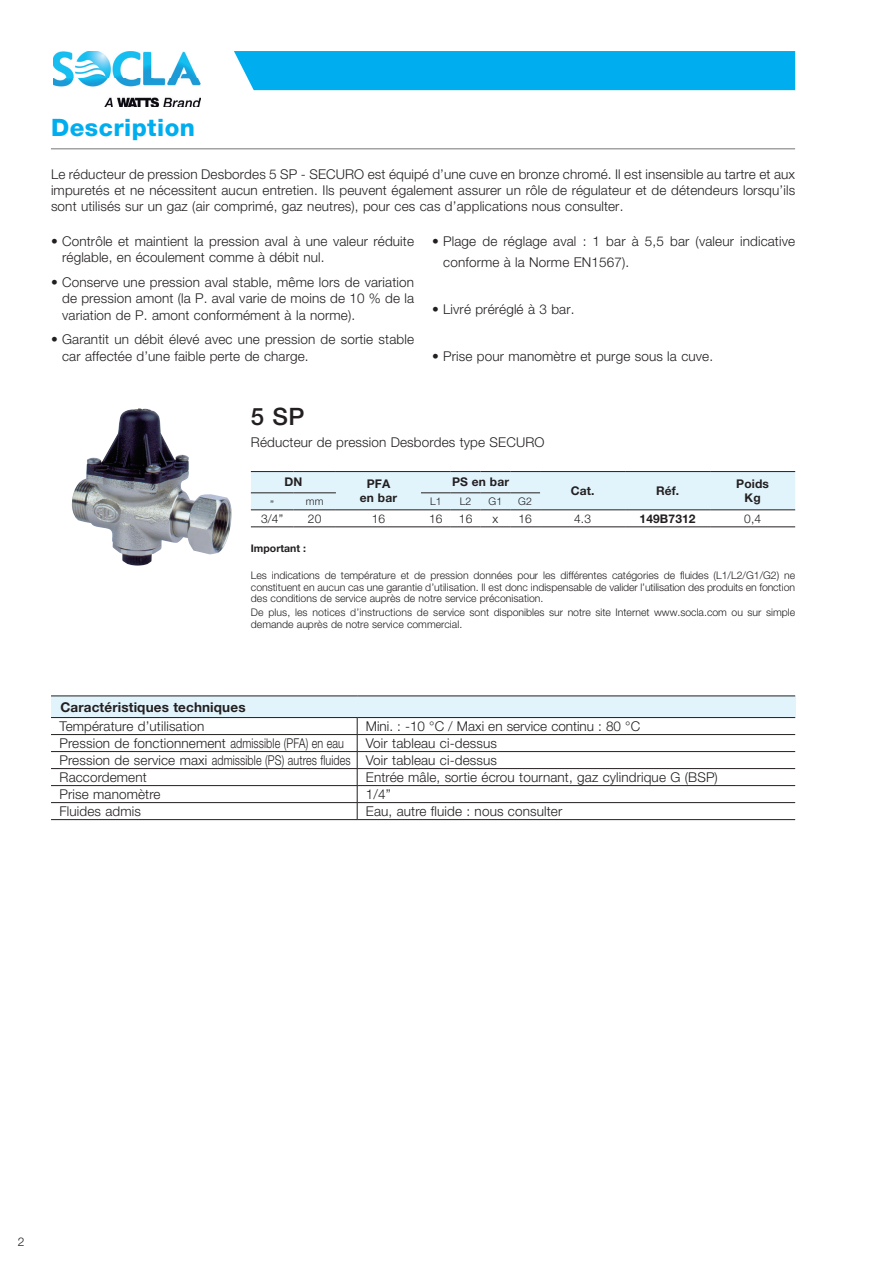
<style>
.page{position:relative;width:893px;height:1263px;background:#fff}
.page>*{position:absolute;margin:0;border:0;box-sizing:border-box;transform-origin:0 0}
.t1{font:800 24px "Helvetica Neue LT Std";letter-spacing:.02em;color:#00aeef}
.t2{font:500 24px "Helvetica Neue LT Std";color:#231f20}
.t3{font:300 13.5px/16.2px "Helvetica Neue LT Std";letter-spacing:.01em;color:#231f20;text-align:justify}
.t4{font:700 13.5px "Helvetica Neue LT Std";letter-spacing:.01em;color:#231f20}
.t5{font:700 12px/14.4px "Helvetica Neue LT Std";letter-spacing:.01em;color:#231f20;text-align:center}
.t6{font:300 12px "Helvetica Neue LT Std";letter-spacing:.01em;color:#231f20}
.t7{font:300 10.5px/11.6px "Helvetica Neue LT Std";color:#231f20;text-align:justify}
.t8{font:700 10.5px "Helvetica Neue LT Std";color:#231f20}
</style>
<div class="page">
<div style="left:234px;top:51px;width:561px;height:39px;background:#00aeef"></div>
<img style="left:53px;top:51px;width:148px;height:56px">
<hr style="left:51px;top:148px;width:744px;height:1px;background:#757679">
<div style="left:51px;top:696px;width:744px;height:21px;background:#e1f4fc"></div>
<hr style="left:51px;top:696px;width:306px;height:1px;background:#231f20">
<hr style="left:357px;top:696px;width:438px;height:1px;background:#231f20">
<hr style="left:51px;top:717px;width:306px;height:1px;background:#231f20">
<hr style="left:357px;top:717px;width:438px;height:1px;background:#231f20">
<hr style="left:51px;top:734px;width:306px;height:1px;background:#231f20">
<hr style="left:51px;top:751px;width:306px;height:1px;background:#231f20">
<hr style="left:51px;top:768px;width:306px;height:1px;background:#231f20">
<hr style="left:51px;top:785px;width:306px;height:1px;background:#231f20">
<hr style="left:51px;top:802px;width:306px;height:1px;background:#231f20">
<hr style="left:51px;top:819px;width:306px;height:1px;background:#231f20">
<hr style="left:357px;top:819px;width:438px;height:1px;background:#231f20">
<hr style="left:357px;top:734px;width:438px;height:1px;background:#231f20">
<hr style="left:357px;top:751px;width:438px;height:1px;background:#231f20">
<hr style="left:357px;top:768px;width:438px;height:1px;background:#231f20">
<hr style="left:357px;top:785px;width:438px;height:1px;background:#231f20">
<hr style="left:357px;top:802px;width:438px;height:1px;background:#231f20">
<svg style="left:357px;top:718px;width:1px;height:101px"></svg>
<svg style="left:251px;top:471px;width:544px;height:57px"></svg>
<hr style="left:480px;top:493px;width:30px;height:1px;background:#231f20">
<hr style="left:510px;top:493px;width:30px;height:1px;background:#231f20">
<hr style="left:251px;top:493px;width:42px;height:1px;background:#231f20">
<hr style="left:293px;top:493px;width:43px;height:1px;background:#231f20">
<hr style="left:251px;top:510px;width:42px;height:1px;background:#231f20">
<hr style="left:293px;top:510px;width:43px;height:1px;background:#231f20">
<hr style="left:336px;top:510px;width:85px;height:1px;background:#231f20">
<hr style="left:540px;top:510px;width:85px;height:1px;background:#231f20">
<hr style="left:710px;top:510px;width:85px;height:1px;background:#231f20">
<hr style="left:251px;top:527px;width:42px;height:1px;background:#231f20">
<hr style="left:293px;top:527px;width:43px;height:1px;background:#231f20">
<hr style="left:336px;top:527px;width:85px;height:1px;background:#231f20">
<hr style="left:540px;top:527px;width:85px;height:1px;background:#231f20">
<hr style="left:710px;top:527px;width:85px;height:1px;background:#231f20">
<img style="left:71px;top:408px;width:161px;height:158px">
<h1 class="t1" style="left:51px;top:113px;width:145px">Description</h1>
<p class="t3" style="left:51px;top:165px;width:746px">Le réducteur de pression Desbordes 5 SP - SECURO est équipé d’une cuve en bronze chromé. Il est insensible au tartre et aux impuretés et ne nécessitent aucun entretien. Ils peuvent également assurer un rôle de régulateur et de détendeurs lorsqu’ils sont utilisés sur un gaz (air comprimé, gaz neutres), pour ces cas d’applications nous consulter.</p>
<p class="t3" style="left:62px;top:233px;width:353px;text-indent:-11px">• Contrôle et maintient la pression aval à une valeur réduite réglable, en écoulement comme à débit nul.</p>
<p class="t3" style="left:62px;top:274px;width:353px;text-indent:-11px">• Conserve une pression aval stable, même lors de variation de pression amont (la P. aval varie de moins de 10 % de la variation de P. amont conformément à la norme).</p>
<p class="t3" style="left:62px;top:331px;width:353px;text-indent:-11px">• Garantit un débit élevé avec une pression de sortie stable car affectée d’une faible perte de charge.</p>
<p class="t3" style="left:443px;top:231px;width:353px;line-height:21.1px;text-indent:-11px">• Plage de réglage aval : 1 bar à 5,5 bar (valeur indicative conforme à la Norme EN1567).</p>
<p class="t3" style="left:432px;top:301px;width:144px">• Livré préréglé à 3 bar.</p>
<p class="t3" style="left:432px;top:347px;width:283px">• Prise pour manomètre et purge sous la cuve.</p>
<h1 class="t2" style="left:251px;top:402px;width:55px">5 SP</h1>
<p class="t3" style="left:251px;top:434px;width:295px">Réducteur de pression Desbordes type SECURO</p>
<p class="t5" style="left:284px;top:475px;width:19px">DN</p>
<p class="t5" style="left:360px;top:476px;width:39px">PFA en bar</p>
<p class="t5" style="left:452px;top:475px;width:58px">PS en bar</p>
<p class="t5" style="left:571px;top:483px;width:25px">Cat.</p>
<p class="t5" style="left:656px;top:483px;width:25px">Réf.</p>
<p class="t5" style="left:736px;top:476px;width:34px">Poids<br>Kg</p>
<p class="t7" style="left:270px;top:498px;width:5px">”</p>
<p class="t7" style="left:306px;top:495px;width:19px">mm</p>
<p class="t7" style="left:430px;top:495px;width:13px">L1</p>
<p class="t7" style="left:460px;top:495px;width:13px">L2</p>
<p class="t7" style="left:489px;top:495px;width:15px">G1</p>
<p class="t7" style="left:518px;top:495px;width:15px">G2</p>
<p class="t6" style="left:261px;top:511px;width:24px">3/4”</p>
<p class="t6" style="left:308px;top:511px;width:15px">20</p>
<p class="t6" style="left:372px;top:511px;width:15px">16</p>
<p class="t6" style="left:429px;top:511px;width:15px">16</p>
<p class="t6" style="left:459px;top:511px;width:15px">16</p>
<p class="t6" style="left:492px;top:511px;width:7px">x</p>
<p class="t6" style="left:518px;top:511px;width:15px">16</p>
<p class="t6" style="left:574px;top:511px;width:18px">4.3</p>
<p class="t5" style="left:640px;top:511px;width:57px">149B7312</p>
<p class="t6" style="left:744px;top:511px;width:18px">0,4</p>
<p class="t8" style="left:251px;top:541px;width:57px">Important :</p>
<p class="t7" style="left:251px;top:569px;width:546px">Les indications de température et de pression données pour les différentes catégories de fluides (L1/L2/G1/G2) ne constituent en aucun cas une garantie d’utilisation. Il est donc indispensable de valider l’utilisation des produits en fonction des conditions de service auprès de notre service préconisation.</p>
<p class="t7" style="left:251px;top:606px;width:546px">De plus, les notices d’instructions de service sont disponibles sur notre site Internet www.socla.com ou sur simple demande auprès de notre service commercial.</p>
<p class="t4" style="left:60px;top:698px;width:187px">Caractéristiques techniques</p>
<p class="t3" style="left:60px;top:718px;width:146px">Température d’utilisation</p>
<p class="t3" style="left:366px;top:718px;width:276px">Mini. : -10 °C / Maxi en service continu : 80 °C</p>
<p class="t3" style="left:60px;top:735px;width:286px">Pression de fonctionnement admissible (PFA) en eau</p>
<p class="t3" style="left:60px;top:734px;width:439px;line-height:17px;text-indent:306px">Voir tableau ci-dessus Pression de service maxi admissible (PS) autres fluides Voir tableau ci-dessus Raccordement</p>
<p class="t3" style="left:366px;top:769px;width:353px">Entrée mâle, sortie écrou tournant, gaz cylindrique G (BSP)</p>
<p class="t3" style="left:60px;top:786px;width:103px">Prise manomètre</p>
<p class="t3" style="left:366px;top:786px;width:26px">1/4”</p>
<p class="t3" style="left:60px;top:803px;width:83px">Fluides admis</p>
<p class="t3" style="left:366px;top:803px;width:198px">Eau, autre fluide : nous consulter</p>
<p class="t6" style="left:18px;top:1234px;width:8px">2</p>
</div>
